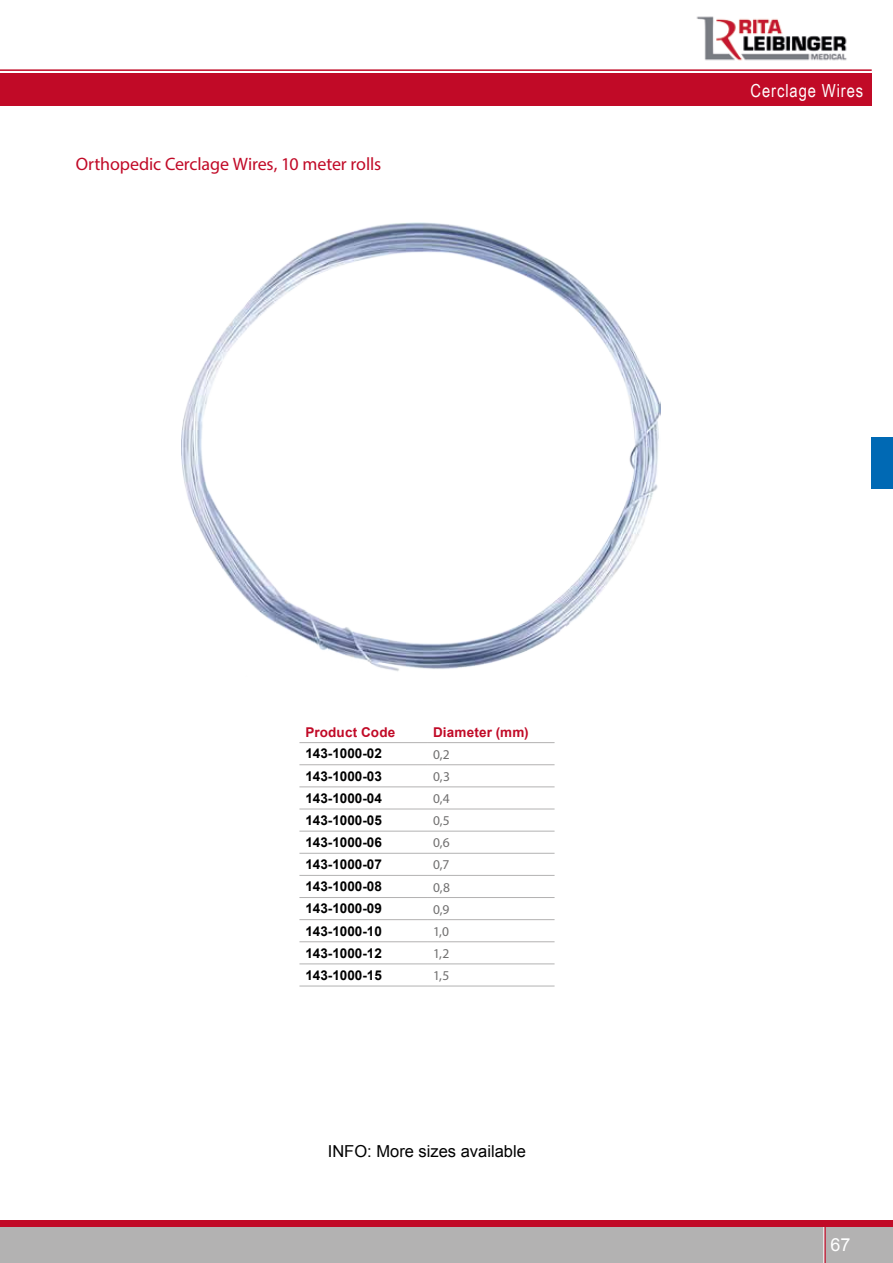
<style>
.page{position:relative;width:893px;height:1263px;background:#fff}
.page>*{position:absolute;margin:0;border:0;box-sizing:border-box;transform-origin:0 0}
.t1{font:18px "Myriad Pro";letter-spacing:-.01em;color:#c10a27}
.t2{font:18px "Arial Narrow";letter-spacing:.05em;color:#fff}
.t3{font:18px "Arial";color:#fff}
.t4{font:16.5px "Arial";color:#000}
.t5{font:700 13.5px "Arial";color:#000}
.t6{font:13.5px "Myriad Pro";color:#706f6f}
.t7{font:700 13.5px "Arial";letter-spacing:.015em;color:#c10a27}
</style>
<div class="page">
<hr style="left:0;top:69px;width:872px;height:2px;background:#c10a27">
<div style="left:0;top:73px;width:872px;height:33px;background:#c10a27"></div>
<img style="left:696px;top:16px;width:151px;height:45px">
<div style="left:0;top:1226px;width:893px;height:37px;background:#b3b2b2"></div>
<hr style="left:824px;top:1226px;width:2px;height:37px;background:#c10a27">
<hr style="left:823px;top:1226px;width:1px;height:37px;background:#fff">
<div style="left:0;top:1220px;width:893px;height:6px;background:#c10a27"></div>
<div style="left:872px;top:437px;width:21px;height:51px;background:#0069b4"></div>
<svg style="left:299px;top:743px;width:256px;height:243px"></svg>
<hr style="left:299px;top:764px;width:128px;height:1px;background:#b3b2b2">
<hr style="left:427px;top:764px;width:128px;height:1px;background:#b3b2b2">
<hr style="left:299px;top:786px;width:128px;height:1px;background:#b3b2b2">
<hr style="left:427px;top:786px;width:128px;height:1px;background:#b3b2b2">
<hr style="left:299px;top:809px;width:128px;height:1px;background:#b3b2b2">
<hr style="left:427px;top:809px;width:128px;height:1px;background:#b3b2b2">
<hr style="left:299px;top:831px;width:128px;height:1px;background:#b3b2b2">
<hr style="left:427px;top:831px;width:128px;height:1px;background:#b3b2b2">
<hr style="left:299px;top:853px;width:128px;height:1px;background:#b3b2b2">
<hr style="left:427px;top:853px;width:128px;height:1px;background:#b3b2b2">
<hr style="left:299px;top:875px;width:128px;height:1px;background:#b3b2b2">
<hr style="left:427px;top:875px;width:128px;height:1px;background:#b3b2b2">
<hr style="left:299px;top:897px;width:128px;height:1px;background:#b3b2b2">
<hr style="left:427px;top:897px;width:128px;height:1px;background:#b3b2b2">
<hr style="left:299px;top:919px;width:128px;height:1px;background:#b3b2b2">
<hr style="left:427px;top:919px;width:128px;height:1px;background:#b3b2b2">
<hr style="left:299px;top:941px;width:128px;height:1px;background:#b3b2b2">
<hr style="left:427px;top:941px;width:128px;height:1px;background:#b3b2b2">
<hr style="left:299px;top:963px;width:128px;height:1px;background:#b3b2b2">
<hr style="left:427px;top:963px;width:128px;height:1px;background:#b3b2b2">
<hr style="left:299px;top:742px;width:128px;height:1px;background:#b3b2b2">
<hr style="left:427px;top:742px;width:128px;height:1px;background:#b3b2b2">
<hr style="left:299px;top:986px;width:128px;height:1px;background:#b3b2b2">
<hr style="left:427px;top:986px;width:128px;height:1px;background:#b3b2b2">
<img style="left:181px;top:223px;width:480px;height:448px">
<h1 class="t1" style="left:76px;top:153px;width:307px">Orthopedic Cerclage Wires, 10 meter rolls</h1>
<p class="t7" style="left:305px;top:723px;width:91px">Product Code</p>
<p class="t7" style="left:433px;top:723px;width:97px">Diameter (mm)</p>
<p class="t5" style="left:305px;top:745px;width:78px">143-1000-02</p>
<p class="t6" style="left:433px;top:746px;width:18px">0,2</p>
<p class="t5" style="left:305px;top:767px;width:78px">143-1000-03</p>
<p class="t6" style="left:433px;top:768px;width:18px">0,3</p>
<p class="t5" style="left:305px;top:789px;width:78px">143-1000-04</p>
<p class="t6" style="left:433px;top:790px;width:18px">0,4</p>
<p class="t5" style="left:305px;top:811px;width:78px">143-1000-05</p>
<p class="t6" style="left:433px;top:812px;width:18px">0,5</p>
<p class="t5" style="left:305px;top:833px;width:78px">143-1000-06</p>
<p class="t6" style="left:433px;top:834px;width:18px">0,6</p>
<p class="t5" style="left:305px;top:855px;width:78px">143-1000-07</p>
<p class="t6" style="left:433px;top:856px;width:18px">0,7</p>
<p class="t5" style="left:305px;top:877px;width:78px">143-1000-08</p>
<p class="t6" style="left:433px;top:879px;width:18px">0,8</p>
<p class="t5" style="left:305px;top:900px;width:78px">143-1000-09</p>
<p class="t6" style="left:433px;top:901px;width:18px">0,9</p>
<p class="t5" style="left:305px;top:922px;width:78px">143-1000-10</p>
<p class="t6" style="left:433px;top:923px;width:18px">1,0</p>
<p class="t5" style="left:305px;top:944px;width:78px">143-1000-12</p>
<p class="t6" style="left:433px;top:945px;width:18px">1,2</p>
<p class="t5" style="left:305px;top:966px;width:78px">143-1000-15</p>
<p class="t6" style="left:433px;top:967px;width:18px">1,5</p>
<p class="t4" style="left:328px;top:1140px;width:200px">INFO: More sizes available</p>
<h1 class="t2" style="left:751px;top:77px;width:114px">Cerclage Wires</h1>
<h1 class="t3" style="left:830px;top:1233px;width:22px">67</h1>
</div>
